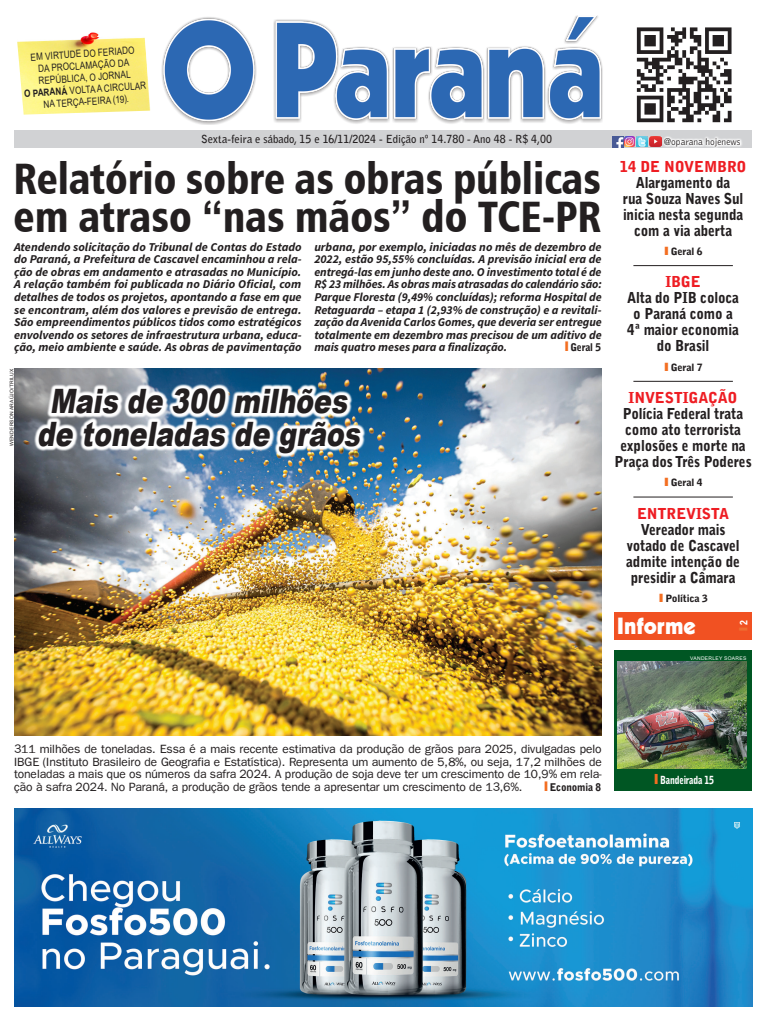
<style>
.page{position:relative;width:766px;height:1021px;background:#fff}
.page>*{position:absolute;margin:0;border:0;box-sizing:border-box;transform-origin:0 0}
.TITULO_ESSE_1{font:44px "Humanist 777 BT Black Condensed B";color:#231f20;scale:.94 1}
.t1{font:italic 900 33.6px "Arial";color:#231f20;scale:.79 1}
.COLUNAS{font:22.8px "Geometric 231 BT Heavy C";color:#fff}
.texto_titinho{font:900 15px "Bell Gothic Std";letter-spacing:-.01em;color:#231f20;scale:.91 1}
.texto_titinho-2{font:900 15px "Bell Gothic Std";letter-spacing:-.01em;color:#ee1d23}
.novo_texto_manchete{font:italic 700 12px/12.5px "Source Sans Pro";letter-spacing:-.005em;color:#231f20;text-align:justify}
.TEXTO_COLUNA{font:12px/12.5px "Franklin Gothic";letter-spacing:-.005em;color:#231f20;text-align:justify}
.t2{font:900 11.2px "Bell Gothic Std";color:#ef6e32;scale:1.84 1}
.data{font:700 11.1px "Bell Gothic Std";color:#231f20;scale:.96 1}
.OLHO{font:900 11.1px "Bell Gothic Std";letter-spacing:-.02em;color:#fff;scale:.79 1}
.OLHO-2{font:900 10.6px "Bell Gothic Std";letter-spacing:-.02em;color:#231f20;scale:.95 1}
.CREDITO{font:10px/12px "Arial";color:#231f20;text-align:center;scale:.81 1}
.t3{font:900 10px "Bell Gothic Std";letter-spacing:-.02em;color:#231f20;scale:1.05 1}
.t4{font:300 9.7px "Bell Gothic Std";color:#231f20;scale:.96 1}
.CREDITO-2{font:5px "Arial";letter-spacing:.035em;color:#231f20}
.Crédito{font:5px "Arial";letter-spacing:.055em;color:#fff}
.s1{font-weight:700}
.s2{font-family:"Arial";font-weight:700}
.s3{font-size:13px;color:#f36e21}
.s4{font-size:11.2px;color:#f36e21}
.s5{font-size:10.1px;color:#fff}
.s6{font-size:13.7px;color:#f36e21}
</style>
<div class="page">
<img style="left:14px;top:369px;width:587px;height:366px">
<div style="left:14px;top:130px;width:737px;height:17px;background:#d1d2d4"></div>
<svg style="left:661px;top:136px;width:81px;height:12px"></svg>
<img style="left:161px;top:15px;width:442px;height:109px">
<img style="left:636px;top:27px;width:96px;height:96px">
<svg style="left:612px;top:136px;width:49px;height:11px"></svg>
<img style="left:17px;top:32px;width:134px;height:83px">
<svg style="left:614px;top:612px;width:138px;height:28px"></svg>
<div style="left:614px;top:612px;width:137px;height:27px;background:#f15122"></div>
<div style="left:614px;top:650px;width:137px;height:140px;background:#005623"></div>
<img style="left:617px;top:662px;width:129px;height:106px">
<svg style="left:33px;top:383px;width:332px;height:75px"></svg>
<hr style="left:633px;top:265px;width:99px;height:1px;background:#231f20">
<hr style="left:633px;top:496px;width:99px;height:1px;background:#231f20">
<hr style="left:633px;top:381px;width:99px;height:1px;background:#231f20">
<img style="left:15px;top:808px;width:737px;height:198px">
<p class="CREDITO" style="left:30px;top:51px;width:130px;rotate:-4deg">EM VIRTUDE DO FERIADO<br>DA PROCLAMAÇÃO DA<br>REPÚBLICA, O JORNAL</p>
<p class="CREDITO" style="left:24px;top:88px;width:152px;rotate:-4deg"><span class="s1">O PARANÁ</span> VOLTA A CIRCULAR<br>NA TERÇA-FEIRA (19).</p>
<p class="data" style="left:201px;top:132px;width:367px">Sexta-feira e sábado, 15 e 16/11/2024 - Edição nº 14.780 - Ano 48 - R$ 4,00</p>
<p class="t4" style="left:663px;top:137px;width:81px">@oparana hojenews</p>
<p class="TITULO_ESSE_1" style="left:13px;top:151px;width:626px">Relatório sobre as obras públicas</p>
<p class="TITULO_ESSE_1" style="left:13px;top:189px;width:626px">em atraso <span class="s2">“</span>nas mãos<span class="s2">”</span> do TCE-PR</p>
<p class="novo_texto_manchete" style="left:14px;top:241px;width:289px">Atendendo solicitação do Tribunal de Contas do Estado do Paraná, a Prefeitura de Cascavel encaminhou a rela&shy;ção de obras em andamento e atrasadas no Município.<br>A relação também foi publicada no Diário Oficial, com detalhes de todos os projetos, apontando a fase em que se encontram, além dos valores e previsão de entrega.<br>São empreendimentos públicos tidos como estratégicos envolvendo os setores de infraestrutura urbana, educa&shy;ção, meio ambiente e saúde. As obras de pavimentação</p>
<p class="novo_texto_manchete" style="left:314px;top:241px;width:289px">urbana, por exemplo, iniciadas no mês de dezembro de 2022, estão 95,55% concluídas. A previsão inicial era de entregá-las em junho deste ano. O investimento total é de R$ 23 milhões. As obras mais atrasadas do calendário são:<br>Parque Floresta (9,49% concluídas); reforma Hospital de Retaguarda – etapa 1 (2,93% de construção) e a revitali&shy;zação da Avenida Carlos Gomes, que deveria ser entregue totalmente em dezembro mas precisou de um aditivo de mais quatro meses para a finalização.</p>
<p class="OLHO-2" style="left:564px;top:341px;width:40px"><span class="s3">l</span>Geral 5</p>
<p class="CREDITO-2" style="left:8px;top:446px;width:79px;rotate:-90deg">WENDERSON ARAÚJO/TRILUX</p>
<p class="t1" style="left:50px;top:376px;width:387px">Mais de 300 milhões</p>
<p class="t1" style="left:37px;top:409px;width:419px">de toneladas de grãos</p>
<p class="texto_titinho-2" style="left:619px;top:158px;width:128px">14 DE NOVEMBRO</p>
<p class="texto_titinho" style="left:635px;top:174px;width:105px">Alargamento da</p>
<p class="texto_titinho" style="left:622px;top:190px;width:134px">rua Souza Naves Sul</p>
<p class="texto_titinho" style="left:622px;top:206px;width:134px">inicia nesta segunda</p>
<p class="texto_titinho" style="left:634px;top:222px;width:109px">com a via aberta</p>
<p class="t3" style="left:663px;top:246px;width:39px"><span class="s4">l</span>Geral 6</p>
<p class="texto_titinho-2" style="left:665px;top:273px;width:37px">IBGE</p>
<p class="texto_titinho" style="left:627px;top:289px;width:124px">Alta do PIB coloca</p>
<p class="texto_titinho" style="left:633px;top:305px;width:111px">o Paraná como a</p>
<p class="texto_titinho" style="left:627px;top:321px;width:124px">4ª maior economia</p>
<p class="texto_titinho" style="left:656px;top:337px;width:59px">do Brasil</p>
<p class="t3" style="left:663px;top:361px;width:39px"><span class="s4">l</span>Geral 7</p>
<p class="texto_titinho-2" style="left:628px;top:389px;width:110px">INVESTIGAÇÃO</p>
<p class="texto_titinho" style="left:622px;top:405px;width:134px">Polícia Federal trata</p>
<p class="texto_titinho" style="left:625px;top:421px;width:129px">como ato terrorista</p>
<p class="texto_titinho" style="left:620px;top:437px;width:139px">explosões e morte na</p>
<p class="texto_titinho" style="left:614px;top:453px;width:152px">Praça dos Três Poderes</p>
<p class="t3" style="left:663px;top:477px;width:39px"><span class="s4">l</span>Geral 4</p>
<p class="texto_titinho-2" style="left:636px;top:504px;width:94px">ENTREVISTA</p>
<p class="texto_titinho" style="left:640px;top:520px;width:95px">Vereador mais</p>
<p class="texto_titinho" style="left:626px;top:536px;width:126px">votado de Cascavel</p>
<p class="texto_titinho" style="left:626px;top:552px;width:126px">admite intenção de</p>
<p class="texto_titinho" style="left:630px;top:568px;width:117px">presidir a Câmara</p>
<p class="t3" style="left:658px;top:592px;width:49px"><span class="s4">l</span>Política 3</p>
<p class="COLUNAS" style="left:616px;top:611px;width:80px">Informe</p>
<p class="t2" style="left:736px;top:632px;width:8px;rotate:-90deg">l<span class="s5">2</span></p>
<p class="Crédito" style="left:690px;top:655px;width:58px">VANDERLEY SOARES</p>
<p class="TEXTO_COLUNA" style="left:14px;top:742px;width:589px">311 milhões de toneladas. Essa é a mais recente estimativa da produção de grãos para 2025, divulgadas pelo IBGE (Instituto Brasileiro de Geografia e Estatística). Representa um aumento de 5,8%, ou seja, 17,2 milhões de toneladas a mais que os números da safra 2024. A produção de soja deve ter um crescimento de 10,9% em rela&shy;ção à safra 2024. No Paraná, a produção de grãos tende a apresentar um crescimento de 13,6%.</p>
<p class="OLHO-2" style="left:543px;top:781px;width:62px"><span class="s3">l</span>Economia 8</p>
<p class="OLHO" style="left:653px;top:773px;width:78px"><span class="s6">l</span>Bandeirada 15</p>
</div>
